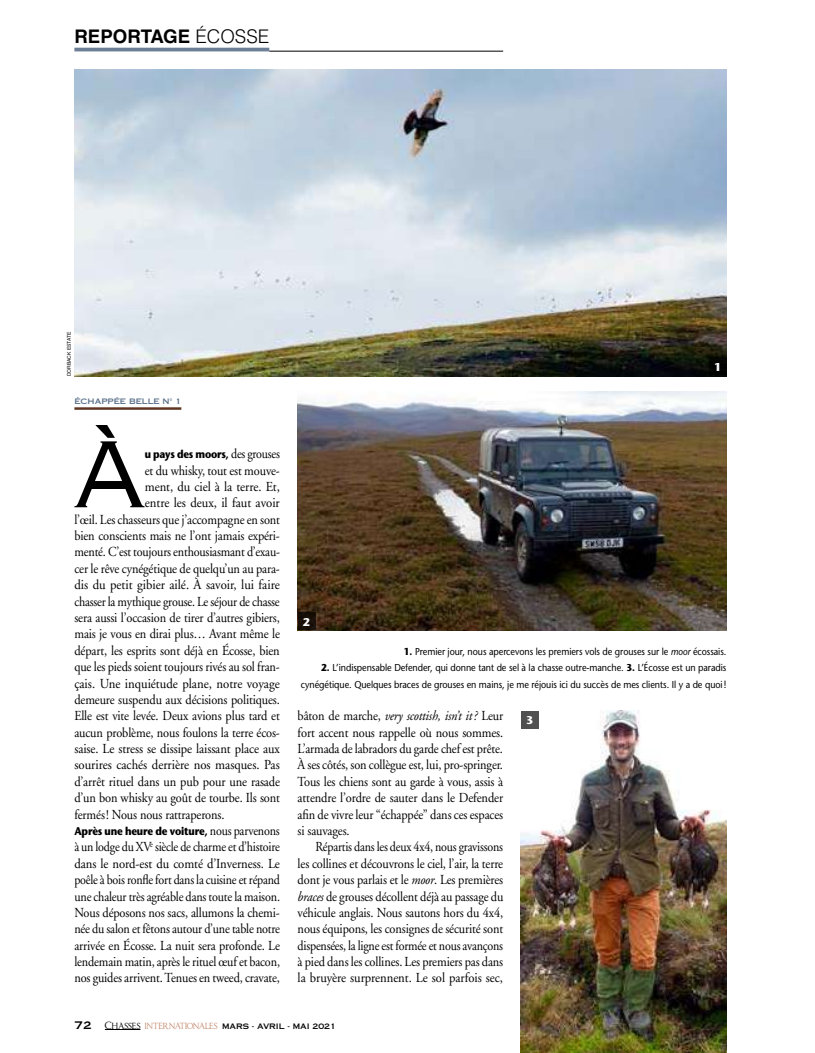
<style>
.page{position:relative;width:815px;height:1053px;background:#fff}
.page>*{position:absolute;margin:0;border:0;box-sizing:border-box;transform-origin:0 0}
.t1{font:90.5px "Copperplate LT Thirty Two AB";color:#000;scale:.96 1}
.t2{font:700 18.75px "Helvetica LT";color:#000}
.t3{font:13.75px/16.4px "Adobe Garamond LT";letter-spacing:-.01em;color:#000;text-align:justify;scale:.9 1}
.t4{font:13.75px/16.4px "Adobe Garamond LT";letter-spacing:-.01em;color:#000;text-align:justify;scale:.88 1}
.t5{font:13.75px "Adobe Garamond LT";letter-spacing:-.01em;color:#000;scale:.93 1}
.t6{font:13.75px "Adobe Garamond LT";letter-spacing:-.01em;color:#000;scale:.92 1}
.t7{font:13.75px "Adobe Garamond LT";letter-spacing:-.01em;color:#000;scale:.89 1}
.t8{font:13.75px "Adobe Garamond LT";letter-spacing:-.01em;color:#000;scale:.91 1}
.t9{font:700 11.25px "Stone Sans LT";letter-spacing:-.015em;color:#000;scale:.88 1}
.t10{font:700 11.25px "Stone Sans LT";letter-spacing:-.015em;color:#000;scale:.87 1}
.t11{font:700 11.25px "Stone Sans LT";color:#fff}
.t12{font:10px/16.4px "Stone Sans LT";letter-spacing:-.005em;color:#000;text-align:right;scale:.9 1}
.t13{font:7.5px "Copperplate LT Thirty One AB";letter-spacing:-.005em;color:#000}
.t14{font:7.5px "Copperplate LT Thirty One AB";letter-spacing:-.005em;color:#536a85}
.t15{font:5px "Helvetica LT";color:#000}
.s1{font-weight:300}
.s2{font-family:"Adobe Garamond LT";font-weight:400;font-size:13.75px}
.s3{font-weight:700}
.s4{font-style:italic}
.s5{font-family:"Copperplate";font-size:14.38px}
.s6{font-family:"Imperator";font-size:8.75px}
.s7{font-family:"Imperator"}
.s8{font-family:"Imperator";color:#c68c71}
</style>
<div class="page">
<hr style="left:105px;top:1029px;width:35px;height:1px;background:#000">
<hr style="left:74px;top:407px;width:107px;height:3px;background:#603621">
<hr style="left:74px;top:48px;width:195px;height:3px;background:#6d7f97">
<hr style="left:269px;top:51px;width:234px;height:1px;background:#000">
<img style="left:74px;top:69px;width:652px;height:307px">
<img style="left:298px;top:391px;width:428px;height:239px">
<img style="left:521px;top:710px;width:205px;height:342px">
<div style="left:709px;top:357px;width:17px;height:18px;background:#000"></div>
<div style="left:298px;top:612px;width:17px;height:18px;background:#191009"></div>
<div style="left:521px;top:710px;width:18px;height:18px;background:#505050"></div>
<h2 class="t2" style="left:74px;top:25px;width:196px">REPORTAGE <span class="s1">ÉCOSSE</span></h2>
<p class="t15" style="left:66px;top:376px;width:46px;rotate:-90deg">DORBACK ESTATE</p>
<p class="t14" style="left:74px;top:396px;width:108px">ÉCHAPPÉE BELLE N° 1</p>
<h1 class="t1" style="left:73px;top:420px;width:77px">À</h1>
<p class="t10" style="left:145px;top:447px;width:157px">u pays des moors, <span class="s2">des grouses</span></p>
<p class="t3" style="left:145px;top:462px;width:152px">et du whisky, tout est mouve-</p>
<p class="t6" style="left:145px;top:478px;width:148px">ment, du ciel à la terre. Et,</p>
<p class="t5" style="left:145px;top:494px;width:147px">entre les deux, il faut avoir</p>
<p class="t3" style="left:74px;top:511px;width:230px">l’œil. Les chasseurs que j’accompagne en sont</p>
<p class="t3" style="left:74px;top:527px;width:230px">bien conscients mais ne l’ont jamais expéri-</p>
<p class="t7" style="left:74px;top:544px;width:232px">menté. C’est toujours enthousiasmant d’exau-</p>
<p class="t3" style="left:74px;top:560px;width:230px">cer le rêve cynégétique de quelqu’un au para-</p>
<p class="t5" style="left:74px;top:576px;width:222px">dis du petit gibier ailé. À savoir, lui faire</p>
<p class="t4" style="left:74px;top:593px;width:235px">chasser la mythique grouse. Le séjour de chasse</p>
<p class="t3" style="left:74px;top:609px;width:230px">sera aussi l’occasion de tirer d’autres gibiers,</p>
<p class="t3" style="left:74px;top:625px;width:230px">mais je vous en dirai plus… Avant même le</p>
<p class="t3" style="left:74px;top:642px;width:230px">départ, les esprits sont déjà en Écosse, bien</p>
<p class="t3" style="left:74px;top:658px;width:230px">que les pieds soient toujours rivés au sol fran-</p>
<p class="t5" style="left:74px;top:675px;width:222px">çais. Une inquiétude plane, notre voyage</p>
<p class="t3" style="left:74px;top:691px;width:230px">demeure suspendu aux décisions politiques.</p>
<p class="t3" style="left:74px;top:707px;width:230px">Elle est vite levée. Deux avions plus tard et</p>
<p class="t3" style="left:74px;top:724px;width:230px">aucun problème, nous foulons la terre écos-</p>
<p class="t6" style="left:74px;top:740px;width:225px">saise. Le stress se dissipe laissant place aux</p>
<p class="t5" style="left:74px;top:756px;width:222px">sourires cachés derrière nos masques. Pas</p>
<p class="t8" style="left:74px;top:773px;width:228px">d’arrêt rituel dans un pub pour une rasade</p>
<p class="t3" style="left:74px;top:789px;width:230px">d’un bon whisky au goût de tourbe. Ils sont</p>
<p class="t3" style="left:74px;top:805px;width:168px">fermés! Nous nous rattraperons.</p>
<p class="t9" style="left:74px;top:824px;width:235px">Après une heure de voiture, <span class="s2">nous parvenons</span></p>
<p class="t4" style="left:74px;top:838px;width:235px">à un lodge du XV<sup>e</sup> siècle de charme et d’histoire dans le nord-est du comté d’Inverness. Le poêle à bois ronfle fort dans la cuisine et répand une chaleur très agréable dans toute la maison.<br>Nous déposons nos sacs, allumons la chemi&shy;née du salon et fêtons autour d’une table notre arrivée en Écosse. La nuit sera profonde. Le lendemain matin, après le rituel œuf et bacon, nos guides arrivent. Tenues en tweed, cravate,</p>
<p class="t11" style="left:303px;top:615px;width:9px">2</p>
<p class="t11" style="left:714px;top:360px;width:9px">1</p>
<p class="t12" style="left:404px;top:643px;width:360px"><span class="s3">1.</span> Premier jour, nous apercevons les premiers vols de grouses sur le <span class="s4">moor</span> écossais.</p>
<p class="t12" style="left:301px;top:659px;width:474px"><span class="s3">2.</span> L’indispensable Defender, qui donne tant de sel à la chasse outre-manche. <span class="s3">3.</span> L’Écosse est un paradis cynégétique. Quelques braces de grouses en mains, je me réjouis ici du succès de mes clients. Il y a de quoi!</p>
<p class="t3" style="left:298px;top:707px;width:230px">bâton de marche, <span class="s4">very scottish, isn’t it?</span> Leur fort accent nous rappelle où nous sommes.<br>L’armada de labradors du garde chef est prête.<br>À ses côtés, son collègue est, lui, pro-springer.<br>Tous les chiens sont au garde à vous, assis à attendre l’ordre de sauter dans le Defender afin de vivre leur “échappée” dans ces espaces si sauvages.</p>
<p class="t4" style="left:298px;top:838px;width:235px;text-indent:18px">Répartis dans les deux 4x4, nous gravissons les collines et découvrons le ciel, l’air, la terre dont je vous parlais et le <span class="s4">moor</span>. Les premières <span class="s4">braces</span> de grouses décollent déjà au passage du véhicule anglais. Nous sautons hors du 4x4, nous équipons, les consignes de sécurité sont dispensées, la ligne est formée et nous avançons à pied dans les collines. Les premiers pas dans la bruyère surprennent. Le sol parfois sec,</p>
<p class="t11" style="left:526px;top:713px;width:9px">3</p>
<p class="t13" style="left:74px;top:1021px;width:263px"><span class="s5">72</span> <span class="s6">C</span><span class="s7">HASSES</span> <span class="s8">INTERNATIONALES</span> MARS - AVRIL - MAI 2021</p>
</div>
